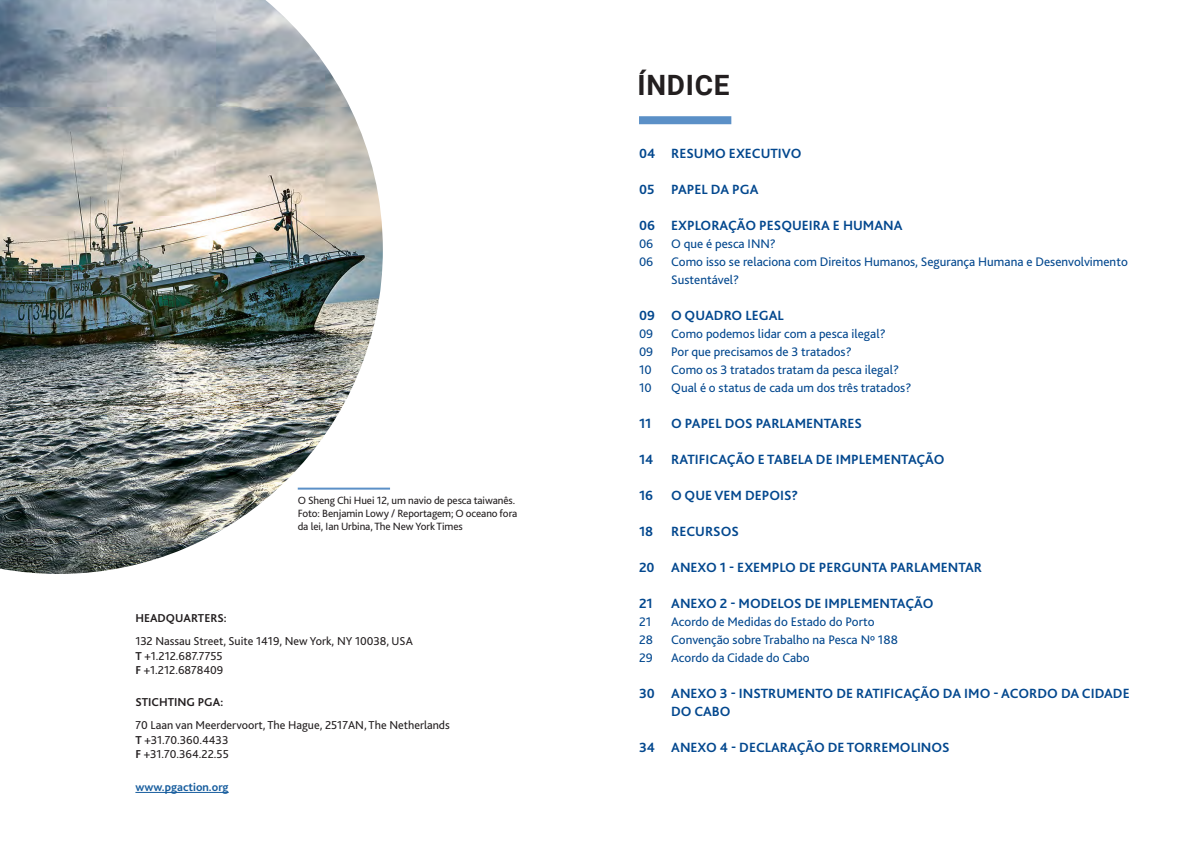
<style>
.page{position:relative;width:1191px;height:842px;background:#fff}
.page>*{position:absolute;margin:0;border:0;box-sizing:border-box;transform-origin:0 0}
.Headline{font:700 28px "Roboto";letter-spacing:.025em;color:#231f20}
.Headline-2{font:700 14px/18px "Bliss 2";color:#02478e}
.Headline-3{font:13px/18px "Bliss 2";color:#02478e}
.t1{font:12px "Bliss 2";color:#231f20}
.t2{font:700 12px "Bliss 2";color:#231f20}
.t3{font:700 12px "Bliss 2";color:#175d9e}
.Headline-4{font:11px/13.2px "Bliss 2";letter-spacing:-.01em;color:#231f20}
.s1{font-weight:700}
</style>
<div class="page">
<hr style="left:298px;top:488px;width:92px;height:2px;background:#5b90c7">
<hr style="left:135px;top:792px;width:94px;height:1px;background:#175d9e">
<img style="left:0;top:0;width:383px;height:574px">
<div style="left:639px;top:116px;width:92px;height:8px;background:#5b90c7"></div>
<p class="Headline-4" style="left:298px;top:493px;width:221px">O Sheng Chi Huei 12, um navio de pesca taiwanês.<br>Foto: Benjamin Lowy / Reportagem; O oceano fora da lei, Ian Urbina, The New York Times</p>
<p class="t2" style="left:135px;top:611px;width:93px">HEADQUARTERS:</p>
<p class="t1" style="left:135px;top:634px;width:279px">132 Nassau Street, Suite 1419, New York, NY 10038, USA</p>
<p class="t1" style="left:135px;top:648px;width:89px"><span class="s1">T</span> +1.212.687.7755</p>
<p class="t1" style="left:135px;top:662px;width:89px"><span class="s1">F</span> +1.212.6878409</p>
<p class="t2" style="left:135px;top:695px;width:89px">STICHTING PGA:</p>
<p class="t1" style="left:135px;top:718px;width:316px">70 Laan van Meerdervoort, The Hague, 2517AN, The Netherlands</p>
<p class="t1" style="left:135px;top:732px;width:95px"><span class="s1">T</span> +31.70.360.4433</p>
<p class="t1" style="left:135px;top:747px;width:95px"><span class="s1">F</span> +31.70.364.22.55</p>
<p class="t3" style="left:135px;top:779px;width:95px">www.pgaction.org</p>
<p class="Headline" style="left:637px;top:65px;width:93px">ÍNDICE</p>
<p class="Headline-2" style="left:639px;top:144px;width:18px">04</p>
<p class="Headline-2" style="left:639px;top:180px;width:17px">05</p>
<p class="Headline-2" style="left:639px;top:216px;width:17px">06</p>
<p class="Headline-3" style="left:639px;top:235px;width:16px">06</p>
<p class="Headline-3" style="left:639px;top:253px;width:16px">06</p>
<p class="Headline-2" style="left:639px;top:306px;width:17px">09</p>
<p class="Headline-3" style="left:639px;top:325px;width:16px">09</p>
<p class="Headline-3" style="left:639px;top:343px;width:16px">09</p>
<p class="Headline-3" style="left:639px;top:361px;width:14px">10</p>
<p class="Headline-3" style="left:639px;top:379px;width:14px">10</p>
<p class="Headline-2" style="left:639px;top:414px;width:14px">11</p>
<p class="Headline-2" style="left:639px;top:450px;width:16px">14</p>
<p class="Headline-2" style="left:639px;top:486px;width:16px">16</p>
<p class="Headline-2" style="left:639px;top:522px;width:16px">18</p>
<p class="Headline-2" style="left:639px;top:558px;width:17px">20</p>
<p class="Headline-2" style="left:639px;top:594px;width:15px">21</p>
<p class="Headline-3" style="left:639px;top:613px;width:14px">21</p>
<p class="Headline-3" style="left:639px;top:631px;width:15px">28</p>
<p class="Headline-3" style="left:639px;top:649px;width:15px">29</p>
<p class="Headline-2" style="left:639px;top:684px;width:17px">30</p>
<p class="Headline-2" style="left:639px;top:738px;width:18px">34</p>
<p class="Headline-2" style="left:671px;top:144px;width:132px">RESUMO EXECUTIVO</p>
<p class="Headline-2" style="left:671px;top:180px;width:89px">PAPEL DA PGA</p>
<p class="Headline-2" style="left:671px;top:216px;width:233px">EXPLORAÇÃO PESQUEIRA E HUMANA</p>
<p class="Headline-3" style="left:671px;top:235px;width:106px">O que é pesca INN?</p>
<p class="Headline-3" style="left:671px;top:253px;width:458px">Como isso se relaciona com Direitos Humanos, Segurança Humana e Desenvolvimento<br>Sustentável?</p>
<p class="Headline-2" style="left:671px;top:306px;width:114px">O QUADRO LEGAL</p>
<p class="Headline-3" style="left:671px;top:325px;width:216px">Como podemos lidar com a pesca ilegal?</p>
<p class="Headline-3" style="left:671px;top:343px;width:182px">Por que precisamos de 3 tratados?</p>
<p class="Headline-3" style="left:671px;top:361px;width:229px">Como os 3 tratados tratam da pesca ilegal?</p>
<p class="Headline-3" style="left:671px;top:379px;width:242px">Qual é o status de cada um dos três tratados?</p>
<p class="Headline-2" style="left:671px;top:414px;width:192px">O PAPEL DOS PARLAMENTARES</p>
<p class="Headline-2" style="left:671px;top:450px;width:275px">RATIFICAÇÃO E TABELA DE IMPLEMENTAÇÃO</p>
<p class="Headline-2" style="left:671px;top:486px;width:129px">O QUE VEM DEPOIS?</p>
<p class="Headline-2" style="left:671px;top:522px;width:69px">RECURSOS</p>
<p class="Headline-2" style="left:671px;top:558px;width:312px">ANEXO 1 - EXEMPLO DE PERGUNTA PARLAMENTAR</p>
<p class="Headline-2" style="left:671px;top:594px;width:264px">ANEXO 2 - MODELOS DE IMPLEMENTAÇÃO</p>
<p class="Headline-3" style="left:671px;top:613px;width:205px">Acordo de Medidas do Estado do Porto</p>
<p class="Headline-3" style="left:671px;top:631px;width:228px">Convenção sobre Trabalho na Pesca Nº 188</p>
<p class="Headline-3" style="left:671px;top:649px;width:140px">Acordo da Cidade do Cabo</p>
<p class="Headline-2" style="left:671px;top:684px;width:460px">ANEXO 3 - INSTRUMENTO DE RATIFICAÇÃO DA IMO - ACORDO DA CIDADE<br>DO CABO</p>
<p class="Headline-2" style="left:671px;top:738px;width:280px">ANEXO 4 - DECLARAÇÃO DE TORREMOLINOS</p>
</div>
